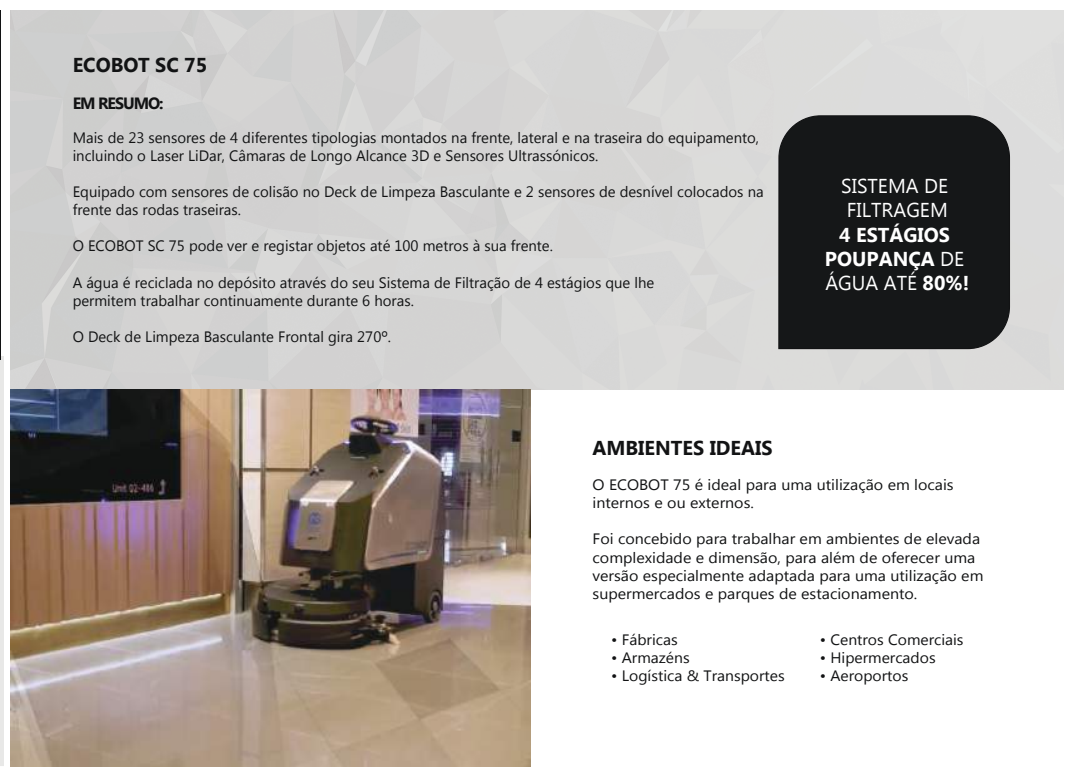
<style>
.page{position:relative;width:1074px;height:777px;background:#fff}
.page>*{position:absolute;margin:0;border:0;box-sizing:border-box;transform-origin:0 0}
.t1{font:700 20px/24.1px "Microsoft Tai Le";color:#fff;text-align:center}
.t2{font:700 20px "Microsoft Tai Le";color:#121314}
.t3{font:20px/24.1px "Microsoft Tai Le";color:#fff}
.t4{font:700 16.25px "Microsoft Tai Le";letter-spacing:-.065em;color:#121314}
.t5{font:15px/18px "Microsoft Tai Le";color:#121314}
.t6{font:15px/18px "Microsoft Tai Le";color:#121314;scale:1.06 1}
.t7{font:15px "Microsoft Tai Le";color:#121314;scale:1.04 1}
.s1{font-weight:400}
</style>
<div class="page">
<hr style="left:0;top:356px;width:4px;height:410px;background:#e8e8e7">
<hr style="left:0;top:11px;width:1px;height:349px;background:#121314">
<div style="left:10px;top:37px;width:181px;height:373px;background:#cecfcf"></div>
<img style="left:11px;top:389px;width:520px;height:377px">
<div style="left:777px;top:115px;width:233px;height:235px;background:#151718"></div>
<h1 class="t2" style="left:73px;top:53px;width:136px">ECOBOT SC 75</h1>
<p class="t4" style="left:73px;top:94px;width:92px">EM RESUMO:</p>
<p class="t5" style="left:73px;top:130px;width:688px">Mais de 23 sensores de 4 diferentes tipologias montados na frente, lateral e na traseira do equipamento, incluindo o Laser LiDar, Câmaras de Longo Alcance 3D e Sensores Ultrassónicos.</p>
<p class="t5" style="left:73px;top:184px;width:692px">Equipado com sensores de colisão no Deck de Limpeza Basculante e 2 sensores de desnível colocados na frente das rodas traseiras.</p>
<p class="t5" style="left:73px;top:238px;width:482px">O ECOBOT SC 75 pode ver e registar objetos até 100 metros à sua frente.</p>
<p class="t5" style="left:73px;top:274px;width:583px">A água é reciclada no depósito através do seu Sistema de Filtração de 4 estágios que lhe permitem trabalhar continuamente durante 6 horas.</p>
<p class="t5" style="left:73px;top:328px;width:320px">O Deck de Limpeza Basculante Frontal gira 270º.</p>
<h1 class="t3" style="left:841px;top:175px;width:108px">SISTEMA DE<br>FILTRAGEM</h1>
<h1 class="t1" style="left:825px;top:224px;width:146px">4 ESTÁGIOS<br>POUPANÇA <span class="s1">DE<br>ÁGUA ATÉ</span> 80%!</h1>
<h1 class="t2" style="left:592px;top:436px;width:182px">AMBIENTES IDEAIS</h1>
<p class="t6" style="left:592px;top:477px;width:342px">O ECOBOT 75 é ideal para uma utilização em locais internos e ou externos.</p>
<p class="t6" style="left:592px;top:531px;width:370px">Foi concebido para trabalhar em ambientes de elevada complexidade e dimensão, para além de oferecer uma versão especialmente adaptada para uma utilização em supermercados e parques de estacionamento.</p>
<p class="t7" style="left:611px;top:630px;width:66px">• Fábricas</p>
<p class="t7" style="left:611px;top:648px;width:77px">• Armazéns</p>
<p class="t7" style="left:611px;top:666px;width:168px">• Logística &amp; Transportes</p>
<p class="t7" style="left:819px;top:630px;width:140px">• Centros Comerciais</p>
<p class="t7" style="left:819px;top:648px;width:113px">• Hipermercados</p>
<p class="t7" style="left:819px;top:666px;width:87px">• Aeroportos</p>
</div>
